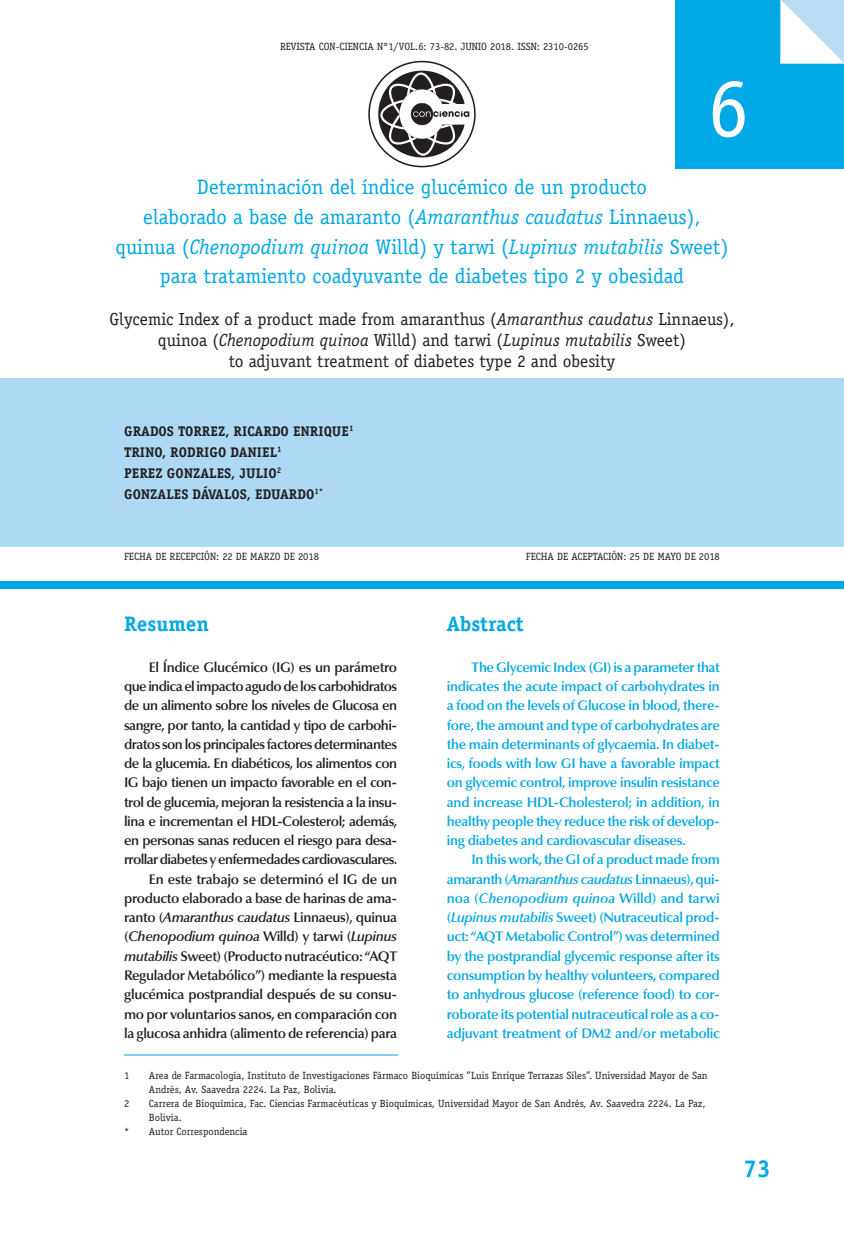
<style>
.page{position:relative;width:844px;height:1241px;background:#fff}
.page>*{position:absolute;margin:0;border:0;box-sizing:border-box;transform-origin:0 0}
.t1{font:84px "Officina Serif Std";color:#fff}
.t2{font:700 24.5px "Officina Serif Std";color:#00a8e5}
.t3{font:21px/29.8px "Officina Serif Std";color:#00a8e5;text-align:center}
.t4{font:700 21px "Officina Serif Std";color:#00a8e5}
.t5{font:17.5px/21px "Officina Serif Std";color:#231f20;text-align:center}
.t6{font:600 14px/19.2px "Optima LT Std";letter-spacing:-.035em;color:#231f20;text-align:right}
.t7{font:600 14px/19.2px "Optima LT Std";letter-spacing:-.025em;color:#00a8e5;text-align:justify}
.t8{font:700 14px/21px "Officina Serif Std";color:#231f20}
.t9{font:10.5px/14px "Officina Serif Std";color:#231f20}
.s1{font-style:italic}
</style>
<div class="page">
<div style="left:0;top:378px;width:843px;height:168px;background:#add9f4"></div>
<div style="left:0;top:581px;width:843px;height:7px;background:#00a8e5"></div>
<svg style="left:368px;top:61px;width:107px;height:106px"></svg>
<div style="left:675px;top:0;width:168px;height:168px;background:#00a8e5"></div>
<svg style="left:780px;top:0;width:63px;height:63px"></svg>
<hr style="left:124px;top:1054px;width:273px;height:2px;background:#88cbf0">
<p class="t9" style="left:280px;top:40px;width:310px">REVISTA CON-CIENCIA N°1/VOL.6: 73-82. JUNIO 2018. ISSN: 2310-0265</p>
<h1 class="t1" style="left:707px;top:75px;width:43px">6</h1>
<p class="t3" style="left:115px;top:174px;width:614px">Determinación del índice glucémico de un producto<br>elaborado a base de amaranto (<span class="s1">Amaranthus caudatus</span> Linnaeus), quinua (<span class="s1">Chenopodium quinoa</span> Willd) y tarwi (<span class="s1">Lupinus mutabilis</span> Sweet) para tratamiento coadyuvante de diabetes tipo 2 y obesidad</p>
<p class="t5" style="left:109px;top:310px;width:626px">Glycemic Index of a product made from amaranthus (<span class="s1">Amaranthus caudatus</span> Linnaeus), quinoa (<span class="s1">Chenopodium quinoa</span> Willd) and tarwi (<span class="s1">Lupinus mutabilis</span> Sweet)<br>to adjuvant treatment of diabetes type 2 and obesity</p>
<p class="t8" style="left:124px;top:422px;width:231px">GRADOS TORREZ, RICARDO ENRIQUE<sup>1<br></sup>TRINO, RODRIGO DANIEL<sup>1<br></sup>PEREZ GONZALES, JULIO<sup>2<br></sup>GONZALES DÁVALOS, EDUARDO<sup>1*</sup></p>
<p class="t9" style="left:124px;top:550px;width:196px">FECHA DE RECEPCIÓN: 22 DE MARZO DE 2018</p>
<p class="t9" style="left:525px;top:550px;width:195px">FECHA DE ACEPTACIÓN: 25 DE MAYO DE 2018</p>
<h3 class="t4" style="left:124px;top:616px;width:86px">Resumen</h3>
<p class="t6" style="left:124px;top:658px;width:275px">El Índice Glucémico (IG) es un parámetro que indica el impacto agudo de los carbohidratos de un alimento sobre los niveles de Glucosa en sangre, por tanto, la cantidad y tipo de carbohi&shy;dratos son los principales factores determinantes de la glucemia. En diabéticos, los alimentos con IG bajo tienen un impacto favorable en el con&shy;trol de glucemia, mejoran la resistencia a la insu&shy;lina e incrementan el HDL-Colesterol; además, en personas sanas reducen el riesgo para desa&shy;rrollar diabetes y enfermedades cardiovasculares.<br>En este trabajo se determinó el IG de un producto elaborado a base de harinas de ama&shy;ranto (<span class="s1">Amaranthus caudatus</span> Linnaeus), quinua (<span class="s1">Chenopodium quinoa</span> Willd) y tarwi (<span class="s1">Lupinus mutabilis</span> Sweet) (Producto nutracéutico: “AQT Regulador Metabólico”) mediante la respuesta glucémica postprandial después de su consu&shy;mo por voluntarios sanos, en comparación con la glucosa anhidra (alimento de referencia) para</p>
<h3 class="t4" style="left:446px;top:616px;width:78px">Abstract</h3>
<p class="t7" style="left:446px;top:658px;width:274px;text-indent:25px">The Glycemic Index (GI) is a parameter that indicates the acute impact of carbohydrates in a food on the levels of Glucose in blood, there&shy;fore, the amount and type of carbohydrates are the main determinants of glycaemia. In diabet&shy;ics, foods with low GI have a favorable impact on glycemic control, improve insulin resistance and increase HDL-Cholesterol; in addition, in healthy people they reduce the risk of develop&shy;ing diabetes and cardiovascular diseases.</p>
<p class="t7" style="left:446px;top:850px;width:274px;text-indent:25px">In this work, the GI of a product made from amaranth (<span class="s1">Amaranthus caudatus</span> Linnaeus), qui&shy;noa (<span class="s1">Chenopodium quinoa</span> Willd) and tarwi (<span class="s1">Lupinus mutabilis</span> Sweet) (Nutraceutical prod&shy;uct: “AQT Metabolic Control”) was determined by the postprandial glycemic response after its consumption by healthy volunteers, compared to anhydrous glucose (reference food) to cor&shy;roborate its potential nutraceutical role as a co&shy;adjuvant treatment of DM2 and/or metabolic</p>
<p class="t9" style="left:124px;top:1068px;width:7px">1</p>
<p class="t9" style="left:149px;top:1068px;width:560px">Area de Farmacología, Instituto de Investigaciones Fármaco Bioquímicas ”Luis Enrique Terrazas Siles”. Universidad Mayor de San<br>Andrés, Av. Saavedra 2224. La Paz, Bolivia.</p>
<p class="t9" style="left:124px;top:1096px;width:7px">2</p>
<p class="t9" style="left:149px;top:1096px;width:558px">Carrera de Bioquímica, Fac. Ciencias Farmacéuticas y Bioquímicas, Universidad Mayor de San Andrés, Av. Saavedra 2224. La Paz,</p>
<p class="t9" style="left:149px;top:1110px;width:34px">Bolivia.</p>
<p class="t9" style="left:124px;top:1124px;width:125px">* Autor Correspondencia</p>
<h2 class="t2" style="left:743px;top:1158px;width:29px">73</h2>
</div>
